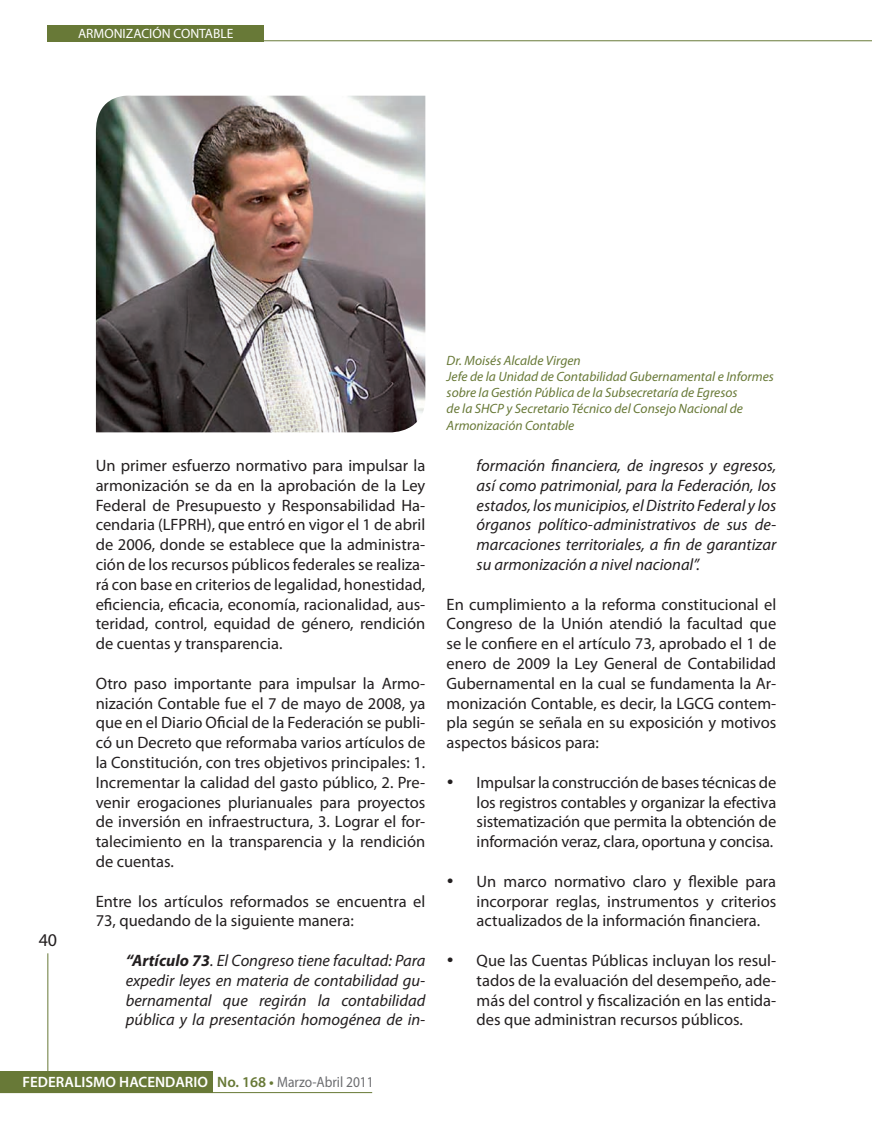
<style>
.page{position:relative;width:872px;height:1127px;background:#fff}
.page>*{position:absolute;margin:0;border:0;box-sizing:border-box;transform-origin:0 0}
.t1{font:18px "Myriad Pro";color:#231f20}
.texto{font:16.5px/19.8px "Myriad Pro";color:#231f20;text-align:justify}
.inciso_1{font:16.5px/19.8px "Myriad Pro";color:#231f20;text-align:justify}
.inciso_1-2{font:italic 16.5px/19.8px "Myriad Pro";color:#231f20;text-align:justify}
.t2{font:600 15px "Myriad Pro";color:#fff}
.pie_de_foto{font:italic 13.5px/16.2px "Myriad Pro";color:#687937}
.t3{font:13.5px "Myriad Pro";color:#fff}
.s1{font-weight:700}
.s2{color:#687937}
.s3{font-weight:400;color:#6c6d70}
</style>
<div class="page">
<div style="left:0;top:1071px;width:213px;height:22px;background:#687937"></div>
<hr style="left:0;top:1092px;width:372px;height:1px;background:#687937">
<hr style="left:47px;top:953px;width:1px;height:118px;background:#687937">
<hr style="left:47px;top:40px;width:825px;height:1px;background:#687937">
<div style="left:47px;top:25px;width:217px;height:16px;background:#687937"></div>
<img style="left:96px;top:96px;width:329px;height:337px">
<p class="t3" style="left:78px;top:25px;width:157px">ARMONIZACIÓN CONTABLE</p>
<p class="t1" style="left:39px;top:929px;width:20px">40</p>
<p class="texto" style="left:96px;top:455px;width:331px">Un primer esfuerzo normativo para impulsar la armonización se da en la aprobación de la Ley Federal de Presupuesto y Responsabilidad Ha&shy;cendaria (LFPRH), que entró en vigor el 1 de abril de 2006, donde se establece que la administra&shy;ción de los recursos públicos federales se realiza&shy;rá con base en criterios de legalidad, honestidad, eficiencia, eficacia, economía, racionalidad, aus&shy;teridad, control, equidad de género, rendición de cuentas y transparencia.</p>
<p class="texto" style="left:96px;top:673px;width:331px">Otro paso importante para impulsar la Armo&shy;nización Contable fue el 7 de mayo de 2008, ya que en el Diario Oficial de la Federación se publi&shy;có un Decreto que reformaba varios artículos de la Constitución, con tres objetivos principales: 1.<br>Incrementar la calidad del gasto público, 2. Pre&shy;venir erogaciones plurianuales para proyectos de inversión en infraestructura, 3. Lograr el for&shy;talecimiento en la transparencia y la rendición de cuentas.</p>
<p class="texto" style="left:96px;top:891px;width:331px">Entre los artículos reformados se encuentra el<br>73, quedando de la siguiente manera:</p>
<p class="inciso_1-2" style="left:126px;top:950px;width:301px"><span class="s1">“Artículo 73</span>. El Congreso tiene facultad: Para expedir leyes en materia de contabilidad gu&shy;bernamental que regirán la contabilidad pública y la presentación homogénea de in-</p>
<p class="t2" style="left:23px;top:1073px;width:353px">FEDERALISMO HACENDARIO <span class="s2">No. 168 •</span> <span class="s3">Marzo-Abril 2011</span></p>
<p class="pie_de_foto" style="left:446px;top:352px;width:136px">Dr. Moisés Alcalde Virgen</p>
<p class="pie_de_foto" style="left:446px;top:368px;width:329px">Jefe de la Unidad de Contabilidad Gubernamental e Informes sobre la Gestión Pública de la Subsecretaría de Egresos<br>de la SHCP y Secretario Técnico del Consejo Nacional de Armonización Contable</p>
<p class="inciso_1-2" style="left:476px;top:455px;width:301px">formación financiera, de ingresos y egresos, así como patrimonial, para la Federación, los estados, los municipios, el Distrito Federal y los órganos político-administrativos de sus de&shy;marcaciones territoriales, a fin de garantizar su armonización a nivel nacional”.</p>
<p class="texto" style="left:446px;top:594px;width:331px">En cumplimiento a la reforma constitucional el Congreso de la Unión atendió la facultad que se le confiere en el artículo 73, aprobado el 1 de enero de 2009 la Ley General de Contabilidad Gubernamental en la cual se fundamenta la Ar&shy;monización Contable, es decir, la LGCG contem&shy;pla según se señala en su exposición y motivos aspectos básicos para:</p>
<p class="inciso_1" style="left:476px;top:772px;width:301px;text-indent:-30px">• Impulsar la construcción de bases técnicas de los registros contables y organizar la efectiva sistematización que permita la obtención de información veraz, clara, oportuna y concisa.</p>
<p class="inciso_1" style="left:476px;top:871px;width:301px;text-indent:-30px">• Un marco normativo claro y flexible para incorporar reglas, instrumentos y criterios actualizados de la información financiera.</p>
<p class="inciso_1" style="left:476px;top:950px;width:301px;text-indent:-30px">• Que las Cuentas Públicas incluyan los resul&shy;tados de la evaluación del desempeño, ade&shy;más del control y fiscalización en las entida&shy;des que administran recursos públicos.</p>
</div>
